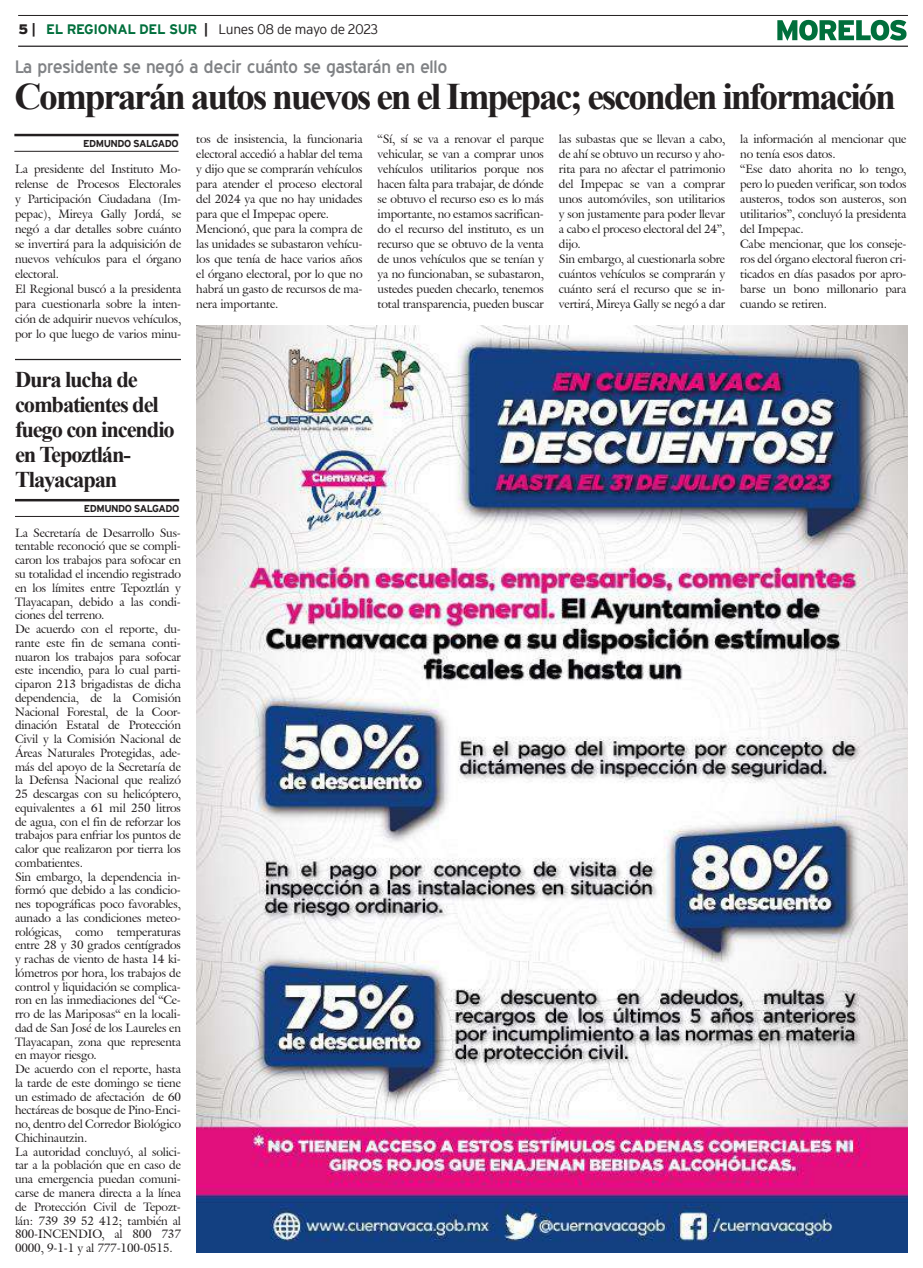
<style>
.page{position:relative;width:923px;height:1268px;background:#fff}
.page>*{position:absolute;margin:0;border:0;box-sizing:border-box;transform-origin:0 0}
.t1{font:700 37.5px "Times New Roman";letter-spacing:-.06em;color:#231f20}
.t2{font:700 22.5px/25px "Times New Roman";letter-spacing:-.05em;color:#231f20}
.t3{font:17.5px "Blue Highway";letter-spacing:-.015em;color:#808285;scale:1.05 1}
.t4{font:300 13.75px "Interstate";letter-spacing:-.035em;color:#231f20}
.t5{font:11.88px/15px "Galliard IT Cby BT";letter-spacing:-.01em;color:#231f20}
.t6{font:700 10px "Interstate";letter-spacing:-.05em;color:#231f20}
.s1{font-weight:900}
.s2{font-weight:700}
.s3{font-weight:700;color:#006f3c}
</style>
<div class="page">
<hr style="left:18px;top:15px;width:889px;height:1px;background:#231f20">
<hr style="left:18px;top:46px;width:889px;height:1px;background:#231f20">
<svg style="left:777px;top:20px;width:129px;height:21px"></svg>
<img style="left:196px;top:326px;width:712px;height:926px">
<hr style="left:15px;top:499px;width:164px;height:2px;background:#231f20">
<hr style="left:15px;top:516px;width:164px;height:1px;background:#231f20">
<hr style="left:15px;top:359px;width:166px;height:1px;background:#231f20">
<hr style="left:14px;top:134px;width:165px;height:2px;background:#231f20">
<hr style="left:14px;top:151px;width:165px;height:1px;background:#231f20">
<p class="t4" style="left:18px;top:21px;width:361px"><span class="s1">5</span> <span class="s2">|</span> <span class="s3">EL REGIONAL DEL SUR</span> <span class="s2">|</span> Lunes 08 de mayo de 2023</p>
<h3 class="t3" style="left:15px;top:57px;width:413px">La presidente se negó a decir cuánto se gastarán en ello</h3>
<h1 class="t1" style="left:14px;top:69px;width:883px">Comprarán autos nuevos en el Impepac; esconden información</h1>
<p class="t6" style="left:83px;top:138px;width:97px">EDMUNDO SALGADO</p>
<p class="t5" style="left:196px;top:131px;width:168px">tos de insistencia, la funcionaria electoral accedió a hablar del tema y dijo que se comprarán vehículos para atender el proceso electoral del 2024 ya que no hay unidades para que el Impepac opere.<br>Mencionó, que para la compra de las unidades se subastaron vehícu&shy;los que tenía de hace varios años el órgano electoral, por lo que no habrá un gasto de recursos de ma&shy;nera importante.</p>
<p class="t5" style="left:377px;top:131px;width:168px;text-align:justify">“Sí, sí se va a renovar el parque vehicular, se van a comprar unos vehículos utilitarios porque nos hacen falta para trabajar, de dónde se obtuvo el recurso eso es lo más importante, no estamos sacrifican&shy;do el recurso del instituto, es un recurso que se obtuvo de la venta de unos vehículos que se tenían y ya no funcionaban, se subastaron, ustedes pueden checarlo, tenemos total transparencia, pueden buscar</p>
<p class="t5" style="left:559px;top:131px;width:168px">las subastas que se llevan a cabo, de ahí se obtuvo un recurso y aho&shy;rita para no afectar el patrimonio del Impepac se van a comprar unos automóviles, son utilitarios y son justamente para poder llevar a cabo el proceso electoral del 24”, dijo.<br>Sin embargo, al cuestionarla sobre cuántos vehículos se comprarán y cuánto será el recurso que se in&shy;vertirá, Mireya Gally se negó a dar</p>
<p class="t5" style="left:740px;top:131px;width:168px">la información al mencionar que no tenía esos datos.<br>“Ese dato ahorita no lo tengo, pero lo pueden verificar, son todos austeros, todos son austeros, son utilitarios”, concluyó la presidenta del Impepac.<br>Cabe mencionar, que los conseje&shy;ros del órgano electoral fueron cri&shy;ticados en días pasados por apro&shy;barse un bono millonario para cuando se retiren.</p>
<p class="t5" style="left:15px;top:161px;width:168px">La presidente del Instituto Mo&shy;relense de Procesos Electorales y Participación Ciudadana (Im&shy;pepac), Mireya Gally Jordá, se negó a dar detalles sobre cuánto se invertirá para la adquisición de nuevos vehículos para el órgano electoral.<br>El Regional buscó a la presidenta para cuestionarla sobre la inten&shy;ción de adquirir nuevos vehículos, por lo que luego de varios minu-</p>
<h2 class="t2" style="left:15px;top:366px;width:161px">Dura lucha de combatientes del fuego con incendio en Tepoztlán-<br>Tlayacapan</h2>
<p class="t6" style="left:84px;top:503px;width:97px">EDMUNDO SALGADO</p>
<p class="t5" style="left:15px;top:525px;width:167px;line-height:13.8px">La Secretaría de Desarrollo Sus&shy;tentable reconoció que se compli&shy;caron los trabajos para sofocar en su totalidad el incendio registrado en los límites entre Tepoztlán y<br>Tlayacapan, debido a las condi&shy;ciones del terreno.<br>De acuerdo con el reporte, du&shy;rante este fin de semana conti&shy;nuaron los trabajos para sofocar este incendio, para lo cual parti&shy;ciparon 213 brigadistas de dicha dependencia, de la Comisión<br>Nacional Forestal, de la Coor&shy;dinación Estatal de Protección<br>Civil y la Comisión Nacional de<br>Áreas Naturales Protegidas, ade&shy;más del apoyo de la Secretaría de la Defensa Nacional que realizó<br>25 descargas con su helicóptero, equivalentes a 61 mil 250 litros de agua, con el fin de reforzar los trabajos para enfriar los puntos de calor que realizaron por tierra los combatientes.<br>Sin embargo, la dependencia in&shy;formó que debido a las condicio&shy;nes topográficas poco favorables, aunado a las condiciones meteo&shy;rológicas, como temperaturas entre 28 y 30 grados centígrados y rachas de viento de hasta 14 ki&shy;lómetros por hora, los trabajos de control y liquidación se complica&shy;ron en las inmediaciones del “Ce&shy;rro de las Mariposas“ en la locali&shy;dad de San José de los Laureles en<br>Tlayacapan, zona que representa en mayor riesgo.<br>De acuerdo con el reporte, hasta la tarde de este domingo se tiene un estimado de afectación de 60 hectáreas de bosque de Pino-Enci&shy;no, dentro del Corredor Biológico<br>Chichinautzin.<br>La autoridad concluyó, al solici&shy;tar a la población que en caso de una emergencia puedan comuni&shy;carse de manera directa a la línea de Protección Civil de Tepozt&shy;lán: 739 39 52 412; también al<br>800-INCENDIO, al 800 737<br>0000, 9-1-1 y al 777-100-0515.</p>
</div>
